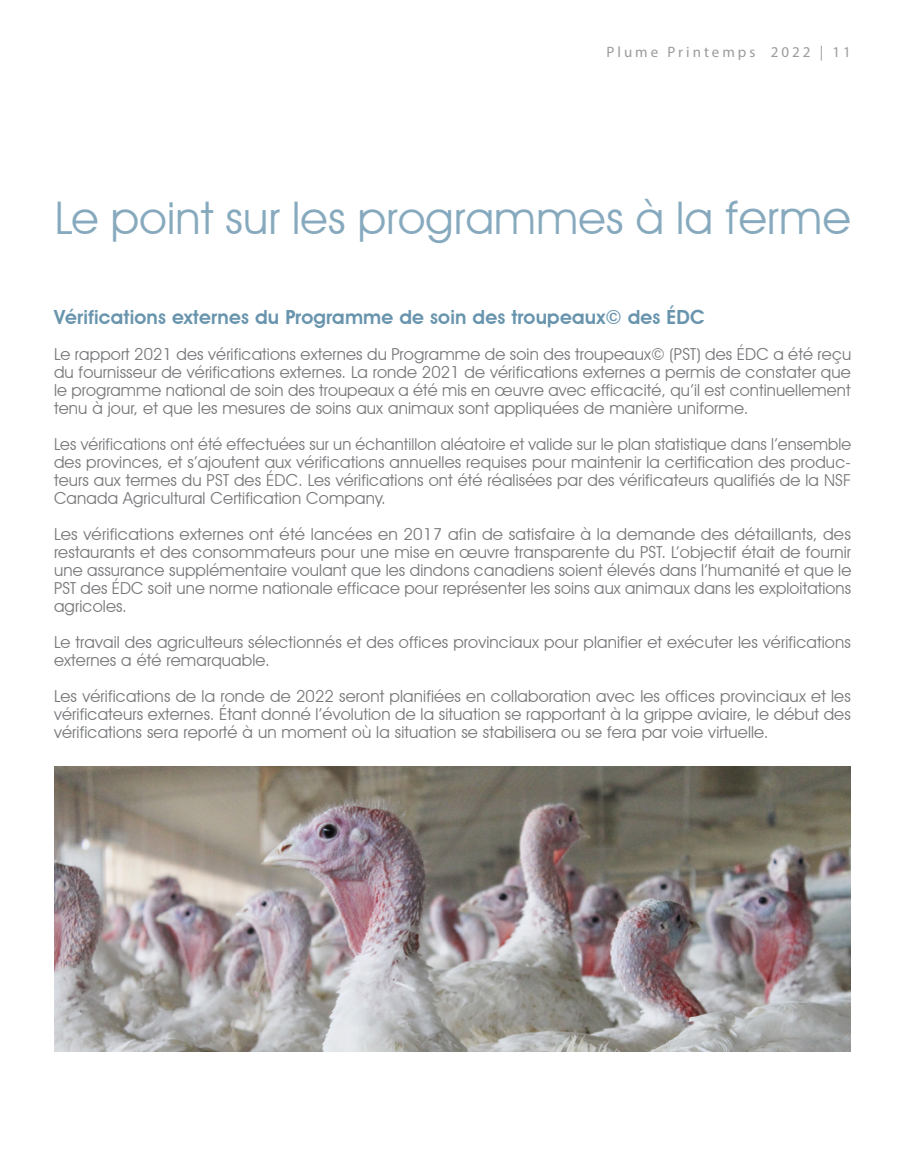
<style>
.page{position:relative;width:905px;height:1175px;background:#fff}
.page>*{position:absolute;margin:0;border:0;box-sizing:border-box;transform-origin:0 0}
.t1{font:45px "Avant Garde IT Cby BT";letter-spacing:.01em;color:#6894ad}
.t2{font:600 19.5px "Avant Garde IT Cby BT";letter-spacing:.01em;color:#6894ad}
.t3{font:16.5px/18px "Avant Garde IT Cby BT";letter-spacing:.01em;color:#77787b;text-align:justify}
.t4{font:15px "Myriad Pro";letter-spacing:.2em;color:#999b9c}
.s1{font-size:46.5px}
</style>
<div class="page">
<img style="left:54px;top:766px;width:796px;height:285px">
<p class="t4" style="left:606px;top:43px;width:246px">Plume Printemps 2022 | 11</p>
<h1 class="t1" style="left:54px;top:191px;width:798px">Le point sur les programmes à la <span class="s1">ferme</span></h1>
<p class="t2" style="left:54px;top:305px;width:652px">Vérifications externes du Programme de soin des troupeaux© des ÉDC</p>
<p class="t3" style="left:54px;top:345px;width:798px">Le rapport 2021 des vérifications externes du Programme de soin des troupeaux© (PST) des ÉDC a été reçu du fournisseur de vérifications externes. La ronde 2021 de vérifications externes a permis de constater que le programme national de soin des troupeaux a été mis en œuvre avec efficacité, qu’il est continuellement tenu à jour, et que les mesures de soins aux animaux sont appliquées de manière uniforme.</p>
<p class="t3" style="left:54px;top:435px;width:798px">Les vérifications ont été effectuées sur un échantillon aléatoire et valide sur le plan statistique dans l’ensemble des provinces, et s’ajoutent aux vérifications annuelles requises pour maintenir la certification des produc&shy;teurs aux termes du PST des ÉDC. Les vérifications ont été réalisées par des vérificateurs qualifiés de la NSF Canada Agricultural Certification Company.</p>
<p class="t3" style="left:54px;top:525px;width:798px">Les vérifications externes ont été lancées en 2017 afin de satisfaire à la demande des détaillants, des restaurants et des consommateurs pour une mise en œuvre transparente du PST. L’objectif était de fournir une assurance supplémentaire voulant que les dindons canadiens soient élevés dans l’humanité et que le PST des ÉDC soit une norme nationale efficace pour représenter les soins aux animaux dans les exploitations agricoles.</p>
<p class="t3" style="left:54px;top:633px;width:798px">Le travail des agriculteurs sélectionnés et des offices provinciaux pour planifier et exécuter les vérifications externes a été remarquable.</p>
<p class="t3" style="left:54px;top:687px;width:798px">Les vérifications de la ronde de 2022 seront planifiées en collaboration avec les offices provinciaux et les vérificateurs externes. Étant donné l’évolution de la situation se rapportant à la grippe aviaire, le début des vérifications sera reporté à un moment où la situation se stabilisera ou se fera par voie virtuelle.</p>
</div>
